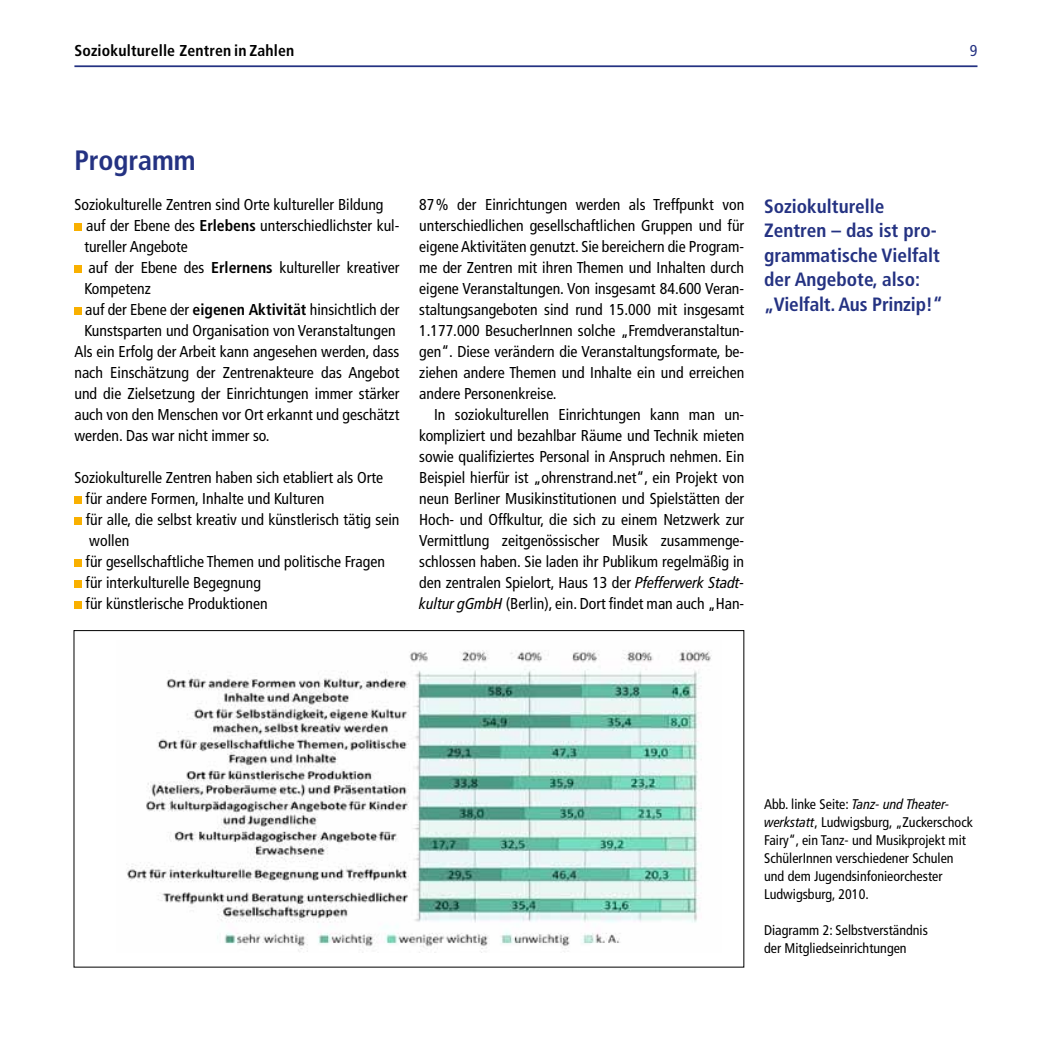
<style>
.page{position:relative;width:1042px;height:1042px;background:#fff}
.page>*{position:absolute;margin:0;border:0;box-sizing:border-box;transform-origin:0 0}
.t1{font:700 condensed 28px "Frutiger LT Com";color:#243282}
.t2{font:700 condensed 19.25px/24.5px "Frutiger LT Com";color:#243282}
.t3{font:condensed 15.75px/21px "Frutiger LT Com";color:#000;text-align:justify}
.t4{font:700 condensed 15.75px "Frutiger LT Com";letter-spacing:.01em;color:#000}
.t5{font:condensed 15.75px "Frutiger LT Com";color:#243282}
.t6{font:condensed 14px/18px "Frutiger LT Com";color:#000}
.s1{font-weight:700}
.s2{font-style:italic}
</style>
<div class="page">
<hr style="left:74px;top:65px;width:903px;height:2px;background:#243282">
<div style="left:74px;top:224px;width:8px;height:7px;background:#f9b000"></div>
<div style="left:74px;top:266px;width:8px;height:7px;background:#f9b000"></div>
<div style="left:74px;top:308px;width:8px;height:7px;background:#f9b000"></div>
<div style="left:74px;top:497px;width:8px;height:7px;background:#f9b000"></div>
<div style="left:74px;top:518px;width:8px;height:7px;background:#f9b000"></div>
<div style="left:74px;top:560px;width:8px;height:7px;background:#f9b000"></div>
<div style="left:74px;top:581px;width:8px;height:7px;background:#f9b000"></div>
<div style="left:74px;top:602px;width:8px;height:7px;background:#f9b000"></div>
<img style="left:127px;top:650px;width:585px;height:302px">
<p class="t4" style="left:74px;top:42px;width:221px">Soziokulturelle Zentren in Zahlen</p>
<p class="t5" style="left:970px;top:42px;width:9px">9</p>
<h1 class="t1" style="left:74px;top:143px;width:123px">Programm</h1>
<p class="t3" style="left:74px;top:194px;width:311px">Soziokulturelle Zentren sind Orte kultureller Bildung</p>
<p class="t3" style="left:86px;top:215px;width:315px">auf der Ebene des <span class="s1">Erlebens</span> unterschiedlichster kul-</p>
<p class="t3" style="left:84px;top:236px;width:105px">tureller Angebote</p>
<p class="t3" style="left:89px;top:257px;width:312px">auf der Ebene des <span class="s1">Erlernens</span> kultureller kreativer</p>
<p class="t3" style="left:84px;top:278px;width:68px">Kompetenz</p>
<p class="t3" style="left:85px;top:299px;width:316px">auf der Ebene der <span class="s1">eigenen Aktivität</span> hinsichtlich der</p>
<p class="t3" style="left:84px;top:320px;width:313px">Kunstsparten und Organisation von Veranstaltungen</p>
<p class="t3" style="left:74px;top:341px;width:326px">Als ein Erfolg der Arbeit kann angesehen werden, dass</p>
<p class="t3" style="left:74px;top:362px;width:326px">nach Einschätzung der Zentrenakteure das Angebot</p>
<p class="t3" style="left:74px;top:383px;width:326px">und die Zielsetzung der Einrichtungen immer stärker</p>
<p class="t3" style="left:74px;top:404px;width:326px">auch von den Menschen vor Ort erkannt und geschätzt</p>
<p class="t3" style="left:74px;top:425px;width:197px">werden. Das war nicht immer so.</p>
<p class="t3" style="left:86px;top:467px;width:315px;text-align:left;text-indent:-11px">Soziokulturelle Zentren haben sich etabliert als Orte für andere Formen, Inhalte und Kulturen<br>für alle, die selbst kreativ und künstlerisch tätig sein wollen<br>für gesellschaftliche Themen und politische Fragen für interkulturelle Begegnung<br>für künstlerische Produktionen</p>
<p class="t3" style="left:419px;top:194px;width:326px">87% der Einrichtungen werden als Treffpunkt von unterschiedlichen gesellschaftlichen Gruppen und für eigene Aktivitäten genutzt. Sie bereichern die Program&shy;me der Zentren mit ihren Themen und Inhalten durch eigene Veranstaltungen. Von insgesamt 84.600 Veran&shy;staltungsangeboten sind rund 15.000 mit insgesamt 1.177.000 BesucherInnen solche „Fremdveranstaltun&shy;gen“. Diese verändern die Veranstaltungsformate, be&shy;ziehen andere Themen und Inhalte ein und erreichen andere Personenkreise.</p>
<p class="t3" style="left:419px;top:404px;width:326px;text-indent:15px">In soziokulturellen Einrichtungen kann man un&shy;kompliziert und bezahlbar Räume und Technik mieten sowie qualifiziertes Personal in Anspruch nehmen. Ein Beispiel hierfür ist „ohrenstrand.net“, ein Projekt von neun Berliner Musikinstitutionen und Spielstätten der Hoch- und Offkultur, die sich zu einem Netzwerk zur Vermittlung zeitgenössischer Musik zusammenge&shy;schlossen haben. Sie laden ihr Publikum regelmäßig in den zentralen Spielort, Haus 13 der <span class="s2">Pfefferwerk Stadt&shy;kultur gGmbH</span> (Berlin), ein. Dort findet man auch „Han-</p>
<p class="t2" style="left:764px;top:194px;width:180px">Soziokulturelle<br>Zentren – das ist pro&shy;grammatische Vielfalt der Angebote, also: „Vielfalt. Aus Prinzip!“</p>
<p class="t6" style="left:764px;top:795px;width:210px">Abb. linke Seite: <span class="s2">Tanz- und Theater&shy;werkstatt</span>, Ludwigsburg, „Zuckerschock Fairy“, ein Tanz- und Musikprojekt mit SchülerInnen verschiedener Schulen und dem Jugendsinfonieorchester Ludwigsburg, 2010.</p>
<p class="t6" style="left:764px;top:921px;width:165px">Diagramm 2: Selbstverständnis der Mitgliedseinrichtungen</p>
</div>
